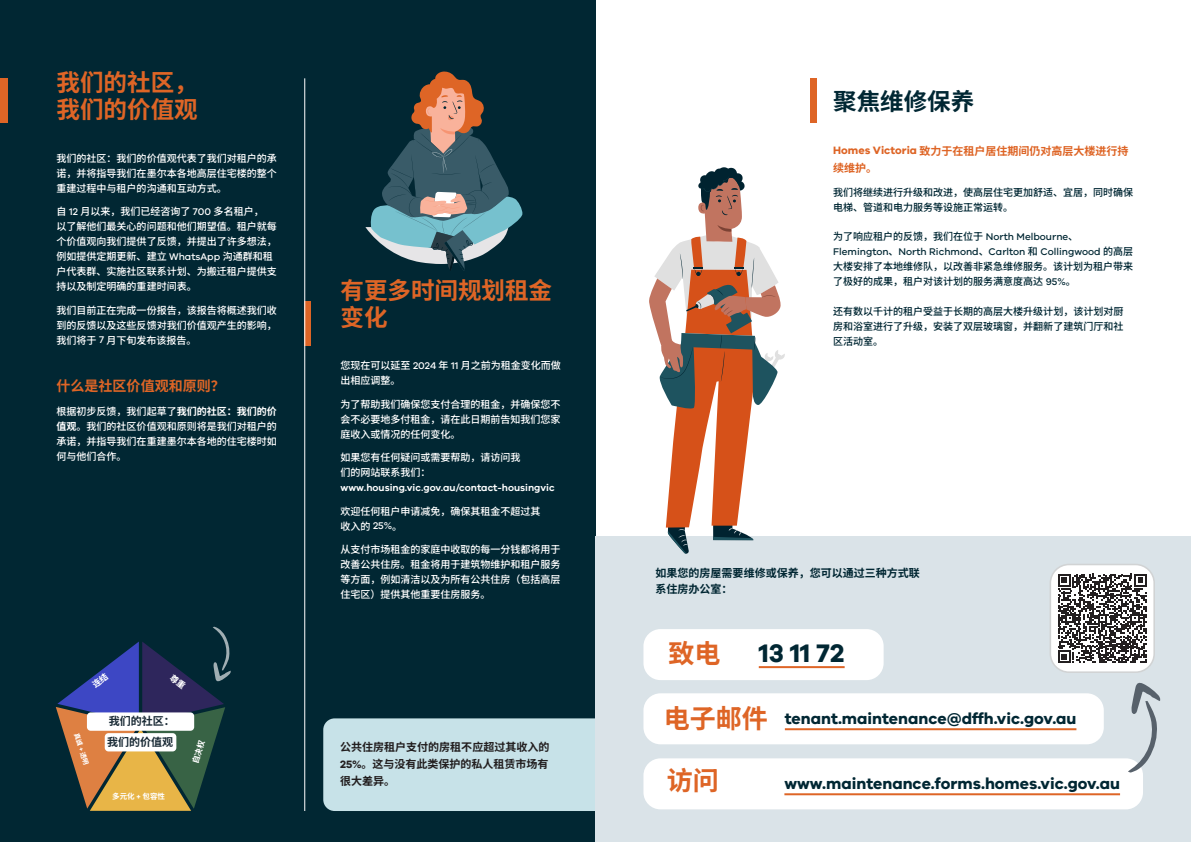
<style>
.page{position:relative;width:1191px;height:842px;background:#fff}
.page>*{position:absolute;margin:0;border:0;box-sizing:border-box;transform-origin:0 0}
.t1{font:700 26.1px "VIC";color:#012733}
.t2{font:700 26px "Noto Sans SC";color:#de6526}
.t3{font:700 23.5px/27px "Noto Sans SC";color:#de6526}
.t4{font:700 23.5px "Noto Sans SC";color:#012733}
.t5{font:700 16px "VIC";color:#012733}
.t6{font:700 14px "Noto Sans SC";color:#de6526}
.t7{font:700 11px/17px "Noto Sans SC";color:#231f20;text-align:justify}
.t8{font:700 11px/17px "Noto Sans SC";color:#de6526}
.t9{font:700 11px/16px "Noto Sans SC";color:#012733}
.t10{font:700 11px "Noto Sans SC";color:#1a2b36}
.t11{font:500 10px/15px "Noto Sans SC";color:#fff;text-align:justify}
.t12{font:500 10px/15px "Noto Sans SC";color:#012733}
.t13{font:500 10px/14.5px "VIC";color:#012733}
.t14{font:600 10px/14.8px "VIC";color:#fff}
.t15{font:700 7.5px "Noto Sans SC";color:#fff}
.t16{font:700 6.5px "Noto Sans SC";color:#fff}
.s1{font-family:"VIC"}
.s2{font-weight:700}
.s3{font-family:"Noto Sans SC";font-weight:500}
.s4{font-family:"Noto Sans SC"}
</style>
<div class="page">
<div style="left:0;top:0;width:595px;height:842px;background:#012733"></div>
<div style="left:323px;top:718px;width:272px;height:93px;background:#c7e2e8"></div>
<div style="left:595px;top:537px;width:596px;height:305px;background:#dae3e8"></div>
<svg style="left:649px;top:167px;width:136px;height:387px"></svg>
<div style="left:643px;top:629px;width:240px;height:51px;background:#fff;border-radius:17px"></div>
<hr style="left:759px;top:666px;width:85px;height:2px;background:#de6526">
<div style="left:643px;top:693px;width:460px;height:51px;background:#fff;border-radius:17px"></div>
<hr style="left:785px;top:728px;width:291px;height:2px;background:#de6526">
<div style="left:643px;top:758px;width:500px;height:51px;background:#fff;border-radius:17px"></div>
<hr style="left:784px;top:793px;width:336px;height:2px;background:#de6526">
<div style="left:1050px;top:564px;width:104px;height:108px;background:#fff;border-radius:19px"></div>
<svg style="left:1058px;top:574px;width:88px;height:89px"></svg>
<div style="left:1049px;top:564px;width:106px;height:109px;border:2px solid #d1d3d4;border-radius:19px"></div>
<svg style="left:1127px;top:682px;width:33px;height:91px"></svg>
<div style="left:0;top:78px;width:7px;height:45px;background:#de6526"></div>
<div style="left:305px;top:301px;width:6px;height:44px;background:#de6526"></div>
<div style="left:810px;top:78px;width:6px;height:45px;background:#de6526"></div>
<hr style="left:304px;top:78px;width:1px;height:733px;background:#fff">
<svg style="left:365px;top:71px;width:158px;height:200px"></svg>
<svg style="left:56px;top:627px;width:175px;height:184px"></svg>
<p class="t3" style="left:57px;top:70px;width:142px">我们的社区，我们的价值观</p>
<p class="t11" style="left:57px;top:151px;width:221px">我们的社区：我们的价值观代表了我们对租户的承诺，并将指导我们在墨尔本各地高层住宅楼的整个重建过程中与租户的沟通和互动方式。</p>
<p class="t11" style="left:57px;top:204px;width:221px;text-align:left">自 <span class="s1">12</span> 月以来，我们已经咨询了 <span class="s1">700</span> 多名租户，<br>以了解他们最关心的问题和他们期望值。租户就每个价值观向我们提供了反馈，并提出了许多想法，例如提供定期更新、建立 <span class="s1">WhatsApp</span> 沟通群和租户代表群、实施社区联系计划、为搬迁租户提供支持以及制定明确的重建时间表。</p>
<p class="t11" style="left:57px;top:303px;width:221px">我们目前正在完成一份报告，该报告将概述我们收到的反馈以及这些反馈对我们价值观产生的影响，我们将于 <span class="s1">7</span> 月下旬发布该报告。</p>
<p class="t6" style="left:57px;top:378px;width:169px">什么是社区价值观和原则？</p>
<p class="t11" style="left:57px;top:404px;width:221px">根据初步反馈，我们起草了<span class="s2">我们的社区：我们的价值观</span>。我们的社区价值观和原则将是我们对租户的承诺，并指导我们在重建墨尔本各地的住宅楼时如何与他们合作。</p>
<p class="t16" style="left:80px;top:732px;width:34px;rotate:72deg">真诚 <span class="s1">+</span> 透明</p>
<p class="t10" style="left:109px;top:714px;width:67px">我们的社区：</p>
<p class="t10" style="left:107px;top:736px;width:67px">我们的价值观</p>
<p class="t15" style="left:112px;top:792px;width:54px">多元化 <span class="s1">+</span> 包容性</p>
<p class="t3" style="left:340px;top:277px;width:213px">有更多时间规划租金变化</p>
<p class="t11" style="left:340px;top:358px;width:222px">您现在可以延至 <span class="s1">2024</span> 年 <span class="s1">11</span> 月之前为租金变化而做出相应调整。</p>
<p class="t11" style="left:340px;top:397px;width:222px">为了帮助我们确保您支付合理的租金，并确保您不会不必要地多付租金，请在此日期前告知我们您家庭收入或情况的任何变化。</p>
<p class="t14" style="left:340px;top:450px;width:216px"><span class="s3">如果您有任何疑问或需要帮助，请访问我<br>们的网站联系我们：</span>www.housing.vic.gov.au/contact-housingvic</p>
<p class="t11" style="left:340px;top:504px;width:202px">欢迎任何租户申请减免，确保其租金不超过其收入的 <span class="s1">25%</span>。</p>
<p class="t11" style="left:340px;top:542px;width:222px">从支付市场租金的家庭中收取的每一分钱都将用于改善公共住房。租金将用于建筑物维护和租户服务等方面，例如清洁以及为所有公共住房（包括高层住宅区）提供其他重要住房服务。</p>
<p class="t7" style="left:340px;top:739px;width:210px">公共住房租户支付的房租不应超过其收入的<span class="s1">25%</span>。这与没有此类保护的私人租赁市场有很大差异。</p>
<p class="t4" style="left:833px;top:88px;width:142px">聚焦维修保养</p>
<p class="t8" style="left:833px;top:142px;width:297px"><span class="s1">Homes Victoria</span> 致力于在租户居住期间仍对高层大楼进行持续维护。</p>
<p class="t12" style="left:833px;top:185px;width:301px">我们将继续进行升级和改进，使高层住宅更加舒适、宜居，同时确保电梯、管道和电力服务等设施正常运转。</p>
<p class="t13" style="left:833px;top:230px;width:301px"><span class="s4">为了响应租户的反馈，我们在位于</span> North Melbourne<span class="s4">、<br></span>Flemington<span class="s4">、</span>North Richmond<span class="s4">、</span>Carlton <span class="s4">和</span> Collingwood <span class="s4">的高层</span></p>
<p class="t12" style="left:833px;top:259px;width:301px">大楼安排了本地维修队，以改善非紧急维修服务。该计划为租户带来了极好的成果，租户对该计划的服务满意度高达 <span class="s1">95%</span>。</p>
<p class="t12" style="left:833px;top:304px;width:291px;text-align:justify">还有数以千计的租户受益于长期的高层大楼升级计划，该计划对厨房和浴室进行了升级，安装了双层玻璃窗，并翻新了建筑门厅和社区活动室。</p>
<p class="t9" style="left:655px;top:565px;width:265px">如果您的房屋需要维修或保养，您可以通过三种方式联系住房办公室：</p>
<p class="t2" style="left:668px;top:639px;width:53px">致电</p>
<p class="t1" style="left:759px;top:637px;width:87px">13 11 72</p>
<p class="t2" style="left:664px;top:703px;width:105px">电子邮件</p>
<p class="t5" style="left:785px;top:709px;width:293px">tenant.maintenance@dffh.vic.gov.au</p>
<p class="t2" style="left:667px;top:765px;width:53px">访问</p>
<p class="t5" style="left:784px;top:774px;width:337px">www.maintenance.forms.homes.vic.gov.au</p>
</div>
